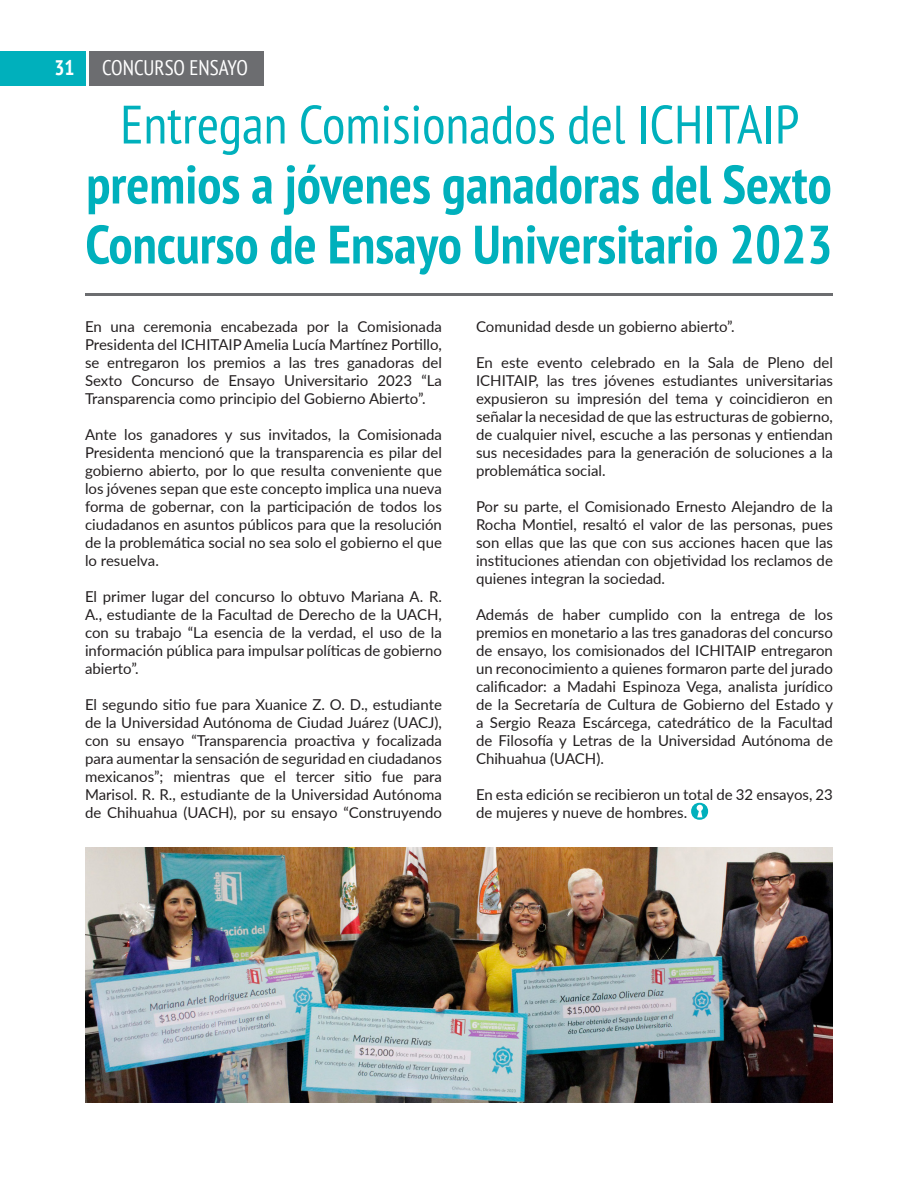
<style>
.page{position:relative;width:918px;height:1188px;background:#fff}
.page>*{position:absolute;margin:0;border:0;box-sizing:border-box;transform-origin:0 0}
.t1{font:700 condensed 54px/60px "PT Sans";color:#00b0bc;text-align:center}
.t2{font:condensed 21px "PT Sans";color:#fff}
.t3{font:700 condensed 21px "PT Sans";color:#fff}
.t4{font:15px/18px "Lato";color:#231f20;text-align:justify}
.s1{font-weight:400}
</style>
<div class="page">
<div style="left:0;top:51px;width:85px;height:34px;background:#00b0bc"></div>
<div style="left:89px;top:51px;width:175px;height:34px;background:#6c6d70"></div>
<hr style="left:85px;top:293px;width:748px;height:2px;background:#6c6d70">
<svg style="left:691px;top:803px;width:17px;height:17px"></svg>
<img style="left:85px;top:848px;width:748px;height:255px">
<p class="t3" style="left:54px;top:54px;width:22px">31</p>
<p class="t2" style="left:102px;top:54px;width:147px">CONCURSO ENSAYO</p>
<p class="t1" style="left:85px;top:93px;width:749px"><span class="s1">Entregan Comisionados del ICHITAIP </span>premios a jóvenes ganadoras del Sexto<br>Concurso de Ensayo Universitario 2023</p>
<p class="t4" style="left:85px;top:317px;width:358px">En una ceremonia encabezada por la Comisionada Presidenta del ICHITAIP Amelia Lucía Martínez Portillo, se entregaron los premios a las tres ganadoras del Sexto Concurso de Ensayo Universitario 2023 “La Transparencia como principio del Gobierno Abierto”.</p>
<p class="t4" style="left:85px;top:425px;width:358px">Ante los ganadores y sus invitados, la Comisionada Presidenta mencionó que la transparencia es pilar del gobierno abierto, por lo que resulta conveniente que los jóvenes sepan que este concepto implica una nueva forma de gobernar, con la participación de todos los ciudadanos en asuntos públicos para que la resolución de la problemática social no sea solo el gobierno el que lo resuelva.</p>
<p class="t4" style="left:85px;top:587px;width:358px">El primer lugar del concurso lo obtuvo Mariana A. R.<br>A., estudiante de la Facultad de Derecho de la UACH, con su trabajo “La esencia de la verdad, el uso de la información pública para impulsar políticas de gobierno abierto”.</p>
<p class="t4" style="left:85px;top:695px;width:358px">El segundo sitio fue para Xuanice Z. O. D., estudiante de la Universidad Autónoma de Ciudad Juárez (UACJ), con su ensayo “Transparencia proactiva y focalizada para aumentar la sensación de seguridad en ciudadanos mexicanos”; mientras que el tercer sitio fue para Marisol. R. R., estudiante de la Universidad Autónoma de Chihuahua (UACH), por su ensayo “Construyendo</p>
<p class="t4" style="left:476px;top:317px;width:260px">Comunidad desde un gobierno abierto”.</p>
<p class="t4" style="left:476px;top:353px;width:358px">En este evento celebrado en la Sala de Pleno del ICHITAIP, las tres jóvenes estudiantes universitarias expusieron su impresión del tema y coincidieron en señalar la necesidad de que las estructuras de gobierno, de cualquier nivel, escuche a las personas y entiendan sus necesidades para la generación de soluciones a la problemática social.</p>
<p class="t4" style="left:476px;top:497px;width:358px">Por su parte, el Comisionado Ernesto Alejandro de la Rocha Montiel, resaltó el valor de las personas, pues son ellas que las que con sus acciones hacen que las instituciones atiendan con objetividad los reclamos de quienes integran la sociedad.</p>
<p class="t4" style="left:476px;top:605px;width:359px">Además de haber cumplido con la entrega de los premios en monetario a las tres ganadoras del concurso de ensayo, los comisionados del ICHITAIP entregaron un reconocimiento a quienes formaron parte del jurado calificador: a Madahi Espinoza Vega, analista jurídico de la Secretaría de Cultura de Gobierno del Estado y a Sergio Reaza Escárcega, catedrático de la Facultad de Filosofía y Letras de la Universidad Autónoma de Chihuahua (UACH).</p>
<p class="t4" style="left:476px;top:785px;width:358px">En esta edición se recibieron un total de 32 ensayos, 23 de mujeres y nueve de hombres.</p>
</div>
